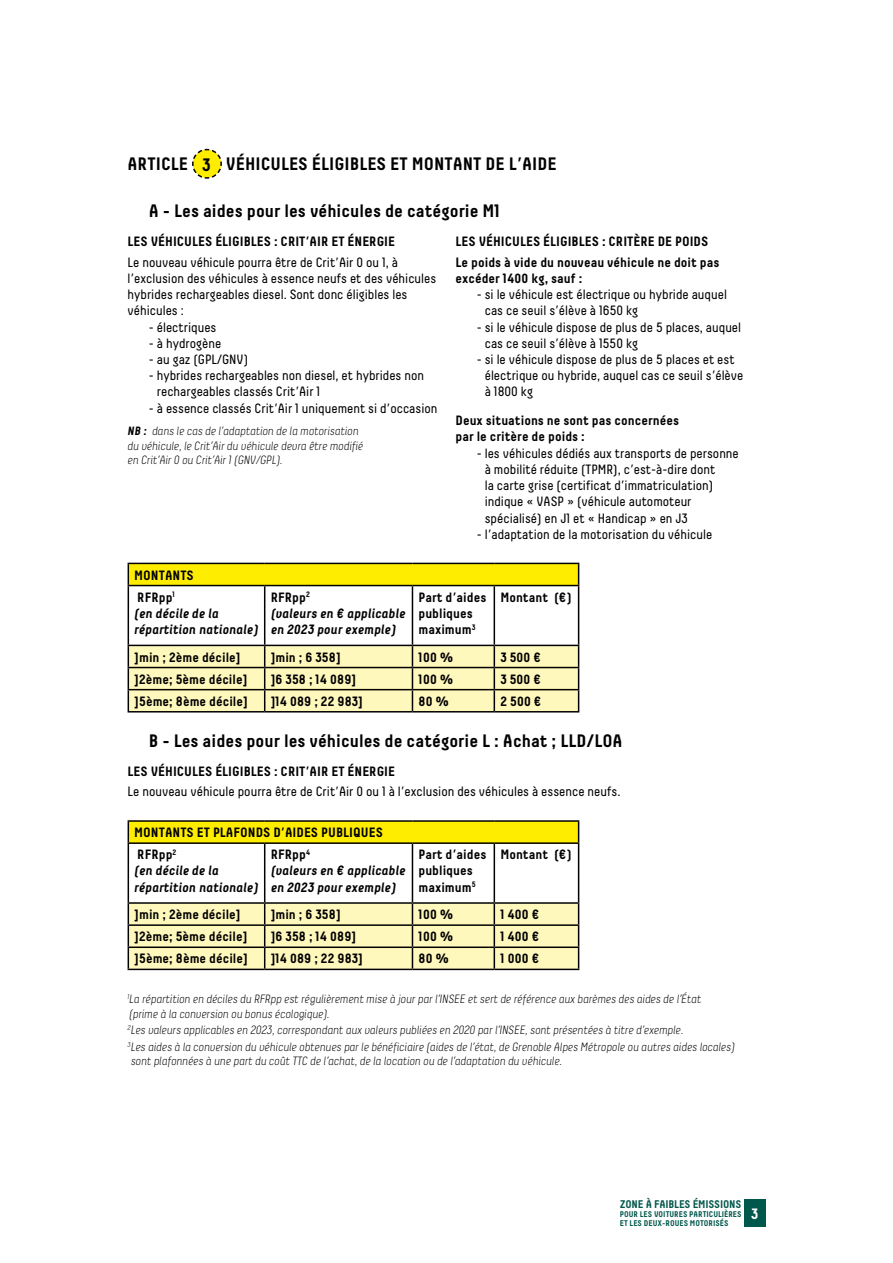
<style>
.page{position:relative;width:893px;height:1263px;background:#fff}
.page>*{position:absolute;margin:0;border:0;box-sizing:border-box;transform-origin:0 0}
.t1{font:700 18px "Decima";color:#000}
.t2{font:700 15px "Decima";color:#fff}
.t3{font:13.5px/16.2px "Decima";color:#000}
.t4{font:700 13.5px/16.2px "Decima";color:#000}
.t5{font:italic 700 13.5px/16.2px "Decima";color:#000}
.t6{font:italic 300 12px/14.4px "Decima";color:#000}
.t7{font:700 11.1px "Decima";letter-spacing:-.015em;color:#00574b}
.t8{font:700 8.25px/9px "Decima";color:#00574b}
.s1{font-weight:700}
.s2{font-style:normal}
</style>
<div class="page">
<div style="left:744px;top:1199px;width:21px;height:28px;background:#00574b"></div>
<svg style="left:192px;top:148px;width:30px;height:31px"></svg>
<div style="left:128px;top:563px;width:451px;height:22px;background:#ffed00"></div>
<hr style="left:128px;top:563px;width:137px;height:1px;background:#000">
<svg style="left:128px;top:564px;width:1px;height:21px"></svg>
<hr style="left:265px;top:563px;width:147px;height:1px;background:#000">
<hr style="left:412px;top:563px;width:82px;height:1px;background:#000">
<hr style="left:494px;top:563px;width:85px;height:1px;background:#000">
<svg style="left:578px;top:564px;width:1px;height:21px"></svg>
<hr style="left:128px;top:585px;width:137px;height:1px;background:#000">
<hr style="left:128px;top:586px;width:1px;height:59px;background:#000">
<hr style="left:265px;top:585px;width:147px;height:1px;background:#000">
<hr style="left:264px;top:586px;width:1px;height:59px;background:#000">
<hr style="left:412px;top:585px;width:82px;height:1px;background:#000">
<hr style="left:412px;top:586px;width:1px;height:59px;background:#000">
<hr style="left:494px;top:585px;width:85px;height:1px;background:#000">
<hr style="left:494px;top:586px;width:1px;height:59px;background:#000">
<hr style="left:578px;top:586px;width:1px;height:59px;background:#000">
<svg style="left:128px;top:645px;width:451px;height:66px;background:#ebe4ae"></svg>
<hr style="left:128px;top:711px;width:137px;height:1px;background:#000">
<hr style="left:265px;top:711px;width:147px;height:1px;background:#000">
<hr style="left:412px;top:711px;width:82px;height:1px;background:#000">
<hr style="left:494px;top:711px;width:85px;height:1px;background:#000">
<div style="left:128px;top:821px;width:451px;height:22px;background:#ffed00"></div>
<hr style="left:128px;top:820px;width:137px;height:2px;background:#000">
<svg style="left:128px;top:822px;width:1px;height:20px"></svg>
<hr style="left:265px;top:820px;width:147px;height:2px;background:#000">
<hr style="left:412px;top:820px;width:82px;height:2px;background:#000">
<hr style="left:494px;top:820px;width:85px;height:2px;background:#000">
<svg style="left:578px;top:822px;width:1px;height:20px"></svg>
<hr style="left:128px;top:842px;width:137px;height:2px;background:#000">
<hr style="left:128px;top:844px;width:1px;height:58px;background:#000">
<hr style="left:265px;top:842px;width:147px;height:2px;background:#000">
<hr style="left:264px;top:844px;width:1px;height:58px;background:#000">
<hr style="left:412px;top:842px;width:82px;height:2px;background:#000">
<hr style="left:412px;top:844px;width:1px;height:58px;background:#000">
<hr style="left:494px;top:842px;width:85px;height:2px;background:#000">
<hr style="left:494px;top:844px;width:1px;height:58px;background:#000">
<hr style="left:578px;top:844px;width:1px;height:58px;background:#000">
<hr style="left:128px;top:902px;width:137px;height:2px;background:#000">
<hr style="left:265px;top:902px;width:147px;height:2px;background:#000">
<hr style="left:412px;top:902px;width:82px;height:2px;background:#000">
<hr style="left:494px;top:902px;width:85px;height:2px;background:#000">
<svg style="left:128px;top:903px;width:451px;height:66px;background:#ebe5ae"></svg>
<hr style="left:128px;top:969px;width:137px;height:1px;background:#000">
<hr style="left:265px;top:969px;width:147px;height:1px;background:#000">
<hr style="left:412px;top:969px;width:82px;height:1px;background:#000">
<hr style="left:494px;top:969px;width:85px;height:1px;background:#000">
<h1 class="t1" style="left:128px;top:153px;width:431px">ARTICLE 3 VÉHICULES ÉLIGIBLES ET MONTANT DE L’AIDE</h1>
<h1 class="t1" style="left:149px;top:200px;width:353px">A - Les aides pour les véhicules de catégorie M1</h1>
<p class="t4" style="left:128px;top:233px;width:269px">LES VÉHICULES ÉLIGIBLES : CRIT’AIR ET ÉNERGIE</p>
<p class="t3" style="left:128px;top:254px;width:310px">Le nouveau véhicule pourra être de Crit’Air 0 ou 1, à l’exclusion des véhicules à essence neufs et des véhicules hybrides rechargeables diesel. Sont donc éligibles les véhicules :</p>
<p class="t3" style="left:149px;top:319px;width:69px">- électriques</p>
<p class="t3" style="left:149px;top:335px;width:74px">- à hydrogène</p>
<p class="t3" style="left:149px;top:351px;width:101px">- au gaz (GPL/GNV)</p>
<p class="t3" style="left:157px;top:367px;width:269px;text-indent:-8px">- hybrides rechargeables non diesel, et hybrides non rechargeables classés Crit’Air 1</p>
<p class="t3" style="left:149px;top:400px;width:290px">- à essence classés Crit’Air 1 uniquement si d’occasion</p>
<p class="t6" style="left:128px;top:424px;width:237px"><span class="s1">NB :</span> dans le cas de l’adaptation de la motorisation du véhicule, le Crit’Air du véhicule devra être modifié en Crit’Air 0 ou Crit’Air 1 (GNV/GPL).</p>
<p class="t4" style="left:455px;top:231px;width:266px;line-height:20.4px">LES VÉHICULES ÉLIGIBLES : CRITÈRE DE POIDS<br>Le poids à vide du nouveau véhicule ne doit pas</p>
<p class="t4" style="left:455px;top:270px;width:128px">excéder 1400 kg, sauf :</p>
<p class="t3" style="left:485px;top:286px;width:244px;text-indent:-8px">- si le véhicule est électrique ou hybride auquel cas ce seuil s’élève à 1650 kg</p>
<p class="t3" style="left:485px;top:319px;width:258px;text-indent:-8px">- si le véhicule dispose de plus de 5 places, auquel cas ce seuil s’élève à 1550 kg</p>
<p class="t3" style="left:485px;top:351px;width:260px;text-indent:-8px">- si le véhicule dispose de plus de 5 places et est électrique ou hybride, auquel cas ce seuil s’élève à 1800 kg</p>
<p class="t4" style="left:455px;top:412px;width:225px">Deux situations ne sont pas concernées par le critère de poids :</p>
<p class="t3" style="left:485px;top:445px;width:256px;text-indent:-8px">- les véhicules dédiés aux transports de personne à mobilité réduite (TPMR), c’est-à-dire dont<br>la carte grise (certificat d’immatriculation) indique « VASP » (véhicule automoteur spécialisé) en J1 et « Handicap » en J3</p>
<p class="t3" style="left:477px;top:526px;width:237px">- l’adaptation de la motorisation du véhicule</p>
<p class="t4" style="left:134px;top:563px;width:61px;line-height:22.2px">MONTANTS<br>RFRpp<sup>1</sup></p>
<p class="t5" style="left:134px;top:605px;width:125px">(en décile de la répartition nationale)</p>
<p class="t5" style="left:271px;top:589px;width:136px"><span class="s2">RFRpp</span><sup>2<br></sup>(valeurs en € applicable en 2023 pour exemple)</p>
<p class="t4" style="left:418px;top:589px;width:69px">Part d’aides publiques maximum<sup>3</sup></p>
<p class="t4" style="left:500px;top:589px;width:73px">Montant (€)</p>
<p class="t4" style="left:134px;top:648px;width:108px">]min ; 2ème décile]</p>
<p class="t4" style="left:271px;top:648px;width:72px">]min ; 6 358]</p>
<p class="t4" style="left:418px;top:648px;width:37px">100 %</p>
<p class="t4" style="left:500px;top:648px;width:42px">3 500 €</p>
<p class="t4" style="left:134px;top:671px;width:115px">]2ème; 5ème décile]</p>
<p class="t4" style="left:271px;top:671px;width:87px">]6 358 ; 14 089]</p>
<p class="t4" style="left:418px;top:671px;width:37px">100 %</p>
<p class="t4" style="left:500px;top:671px;width:42px">3 500 €</p>
<p class="t4" style="left:134px;top:693px;width:115px">]5ème; 8ème décile]</p>
<p class="t4" style="left:271px;top:693px;width:94px">]14 089 ; 22 983]</p>
<p class="t4" style="left:418px;top:693px;width:32px">80 %</p>
<p class="t4" style="left:500px;top:693px;width:43px">2 500 €</p>
<h1 class="t1" style="left:149px;top:730px;width:475px">B - Les aides pour les véhicules de catégorie L : Achat ; LLD/LOA</h1>
<p class="t4" style="left:128px;top:763px;width:269px">LES VÉHICULES ÉLIGIBLES : CRIT’AIR ET ÉNERGIE</p>
<p class="t3" style="left:128px;top:783px;width:494px">Le nouveau véhicule pourra être de Crit’Air 0 ou 1 à l’exclusion des véhicules à essence neufs.</p>
<p class="t4" style="left:134px;top:821px;width:250px;line-height:22.2px">MONTANTS ET PLAFONDS D’AIDES PUBLIQUES<br>RFRpp<sup>2</sup></p>
<p class="t5" style="left:134px;top:862px;width:125px">(en décile de la répartition nationale)</p>
<p class="t5" style="left:271px;top:846px;width:136px"><span class="s2">RFRpp</span><sup>4<br></sup>(valeurs en € applicable en 2023 pour exemple)</p>
<p class="t4" style="left:418px;top:846px;width:69px">Part d’aides publiques maximum<sup>5</sup></p>
<p class="t4" style="left:500px;top:846px;width:73px">Montant (€)</p>
<p class="t4" style="left:134px;top:906px;width:108px">]min ; 2ème décile]</p>
<p class="t4" style="left:271px;top:906px;width:72px">]min ; 6 358]</p>
<p class="t4" style="left:418px;top:906px;width:37px">100 %</p>
<p class="t4" style="left:500px;top:906px;width:41px">1 400 €</p>
<p class="t4" style="left:134px;top:928px;width:115px">]2ème; 5ème décile]</p>
<p class="t4" style="left:271px;top:928px;width:87px">]6 358 ; 14 089]</p>
<p class="t4" style="left:418px;top:928px;width:37px">100 %</p>
<p class="t4" style="left:500px;top:928px;width:41px">1 400 €</p>
<p class="t4" style="left:134px;top:950px;width:115px">]5ème; 8ème décile]</p>
<p class="t4" style="left:271px;top:950px;width:94px">]14 089 ; 22 983]</p>
<p class="t4" style="left:418px;top:950px;width:32px">80 %</p>
<p class="t4" style="left:500px;top:950px;width:41px">1 000 €</p>
<p class="t6" style="left:128px;top:992px;width:575px"><sup>1</sup>La répartition en déciles du RFRpp est régulièrement mise à jour par l’INSEE et sert de référence aux barèmes des aides de l’État (prime à la conversion ou bonus écologique).</p>
<p class="t6" style="left:128px;top:1022px;width:609px;line-height:16.5px"><sup>2</sup>Les valeurs applicables en 2023, correspondant aux valeurs publiées en 2020 par l’INSEE, sont présentées à titre d’exemple.<br><sup>3</sup>Les aides à la conversion du véhicule obtenues par le bénéficiaire (aides de l’état, de Grenoble Alpes Métropole ou autres aides locales)</p>
<p class="t6" style="left:131px;top:1054px;width:433px">sont plafonnées à une part du coût TTC de l’achat, de la location ou de l’adaptation du véhicule.</p>
<p class="t7" style="left:620px;top:1197px;width:123px">ZONE À FAIBLES ÉMISSIONS</p>
<p class="t8" style="left:620px;top:1209px;width:123px">POUR LES VOITURES PARTICULIÈRES<br>ET LES DEUX-ROUES MOTORISÉS</p>
<p class="t2" style="left:751px;top:1204px;width:9px">3</p>
</div>
